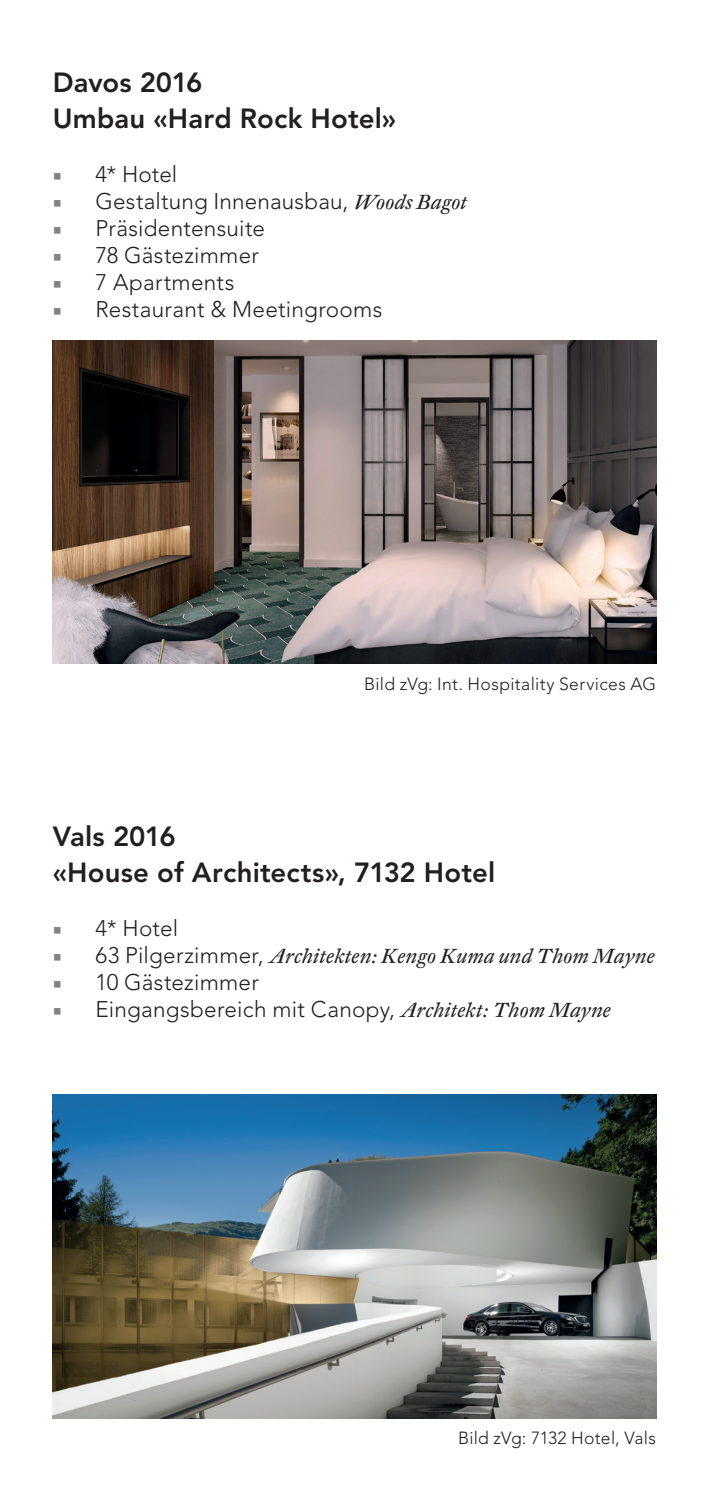
<style>
.page{position:relative;width:716px;height:1489px;background:#fff}
.page>*{position:absolute;margin:0;border:0;box-sizing:border-box;transform-origin:0 0}
.t1{font:800 27.5px/36px "Avenir LT Std";letter-spacing:.005em;color:#231f20}
.t2{font:300 22.5px "Avenir LT Std";letter-spacing:.01em;color:#231f20}
.t3{font:italic 20px "DTL Fleischmann ST";letter-spacing:.02em;color:#231f20}
.t4{font:300 17.5px "Avenir LT Std";letter-spacing:.02em;color:#231f20}
.s1{font-family:"Minion Pro";font-weight:400;color:#808285}
.s2{font-family:"DTL Fleischmann ST";font-weight:400;font-style:italic;font-size:20px}
.s3{font-family:"Minion Pro";font-style:normal;font-size:22.5px;color:#808285}
.s4{font-family:"Avenir LT Std";font-weight:300;font-style:normal;font-size:22.5px}
</style>
<div class="page">
<img style="left:53px;top:1094px;width:602px;height:323px">
<img style="left:53px;top:340px;width:602px;height:323px">
<p class="t1" style="left:53px;top:64px;width:344px">Davos 2016<br>Umbau «Hard Rock Hotel»</p>
<p class="t2" style="left:53px;top:161px;width:126px"><span class="s1">■</span> 4* Hotel</p>
<p class="t2" style="left:53px;top:188px;width:415px"><span class="s1">■</span> Gestaltung Innenausbau, <span class="s2">Woods Bagot</span></p>
<p class="t2" style="left:53px;top:215px;width:213px"><span class="s1">■</span> Präsidentensuite</p>
<p class="t2" style="left:53px;top:242px;width:207px"><span class="s1">■</span> 78 Gästezimmer</p>
<p class="t2" style="left:53px;top:269px;width:183px"><span class="s1">■</span> 7 Apartments</p>
<p class="t2" style="left:53px;top:296px;width:331px"><span class="s1">■</span> Restaurant &amp; Meetingrooms</p>
<p class="t4" style="left:364px;top:673px;width:293px">Bild zVg: Int. Hospitality Services AG</p>
<p class="t1" style="left:53px;top:818px;width:443px">Vals 2016<br>«House of Architects», 7132 Hotel</p>
<p class="t2" style="left:53px;top:915px;width:127px"><span class="s1">■</span> 4* Hotel</p>
<p class="t3" style="left:53px;top:943px;width:603px"><span class="s3">■</span> <span class="s4">63 Pilgerzimmer,</span> Architekten: Kengo Kuma und Thom Mayne</p>
<p class="t2" style="left:53px;top:969px;width:207px"><span class="s1">■</span> 10 Gästezimmer</p>
<p class="t2" style="left:53px;top:996px;width:559px"><span class="s1">■</span> Eingangsbereich mit Canopy, <span class="s2">Architekt: Thom Mayne</span></p>
<p class="t4" style="left:457px;top:1427px;width:199px">Bild zVg: 7132 Hotel, Vals</p>
</div>
